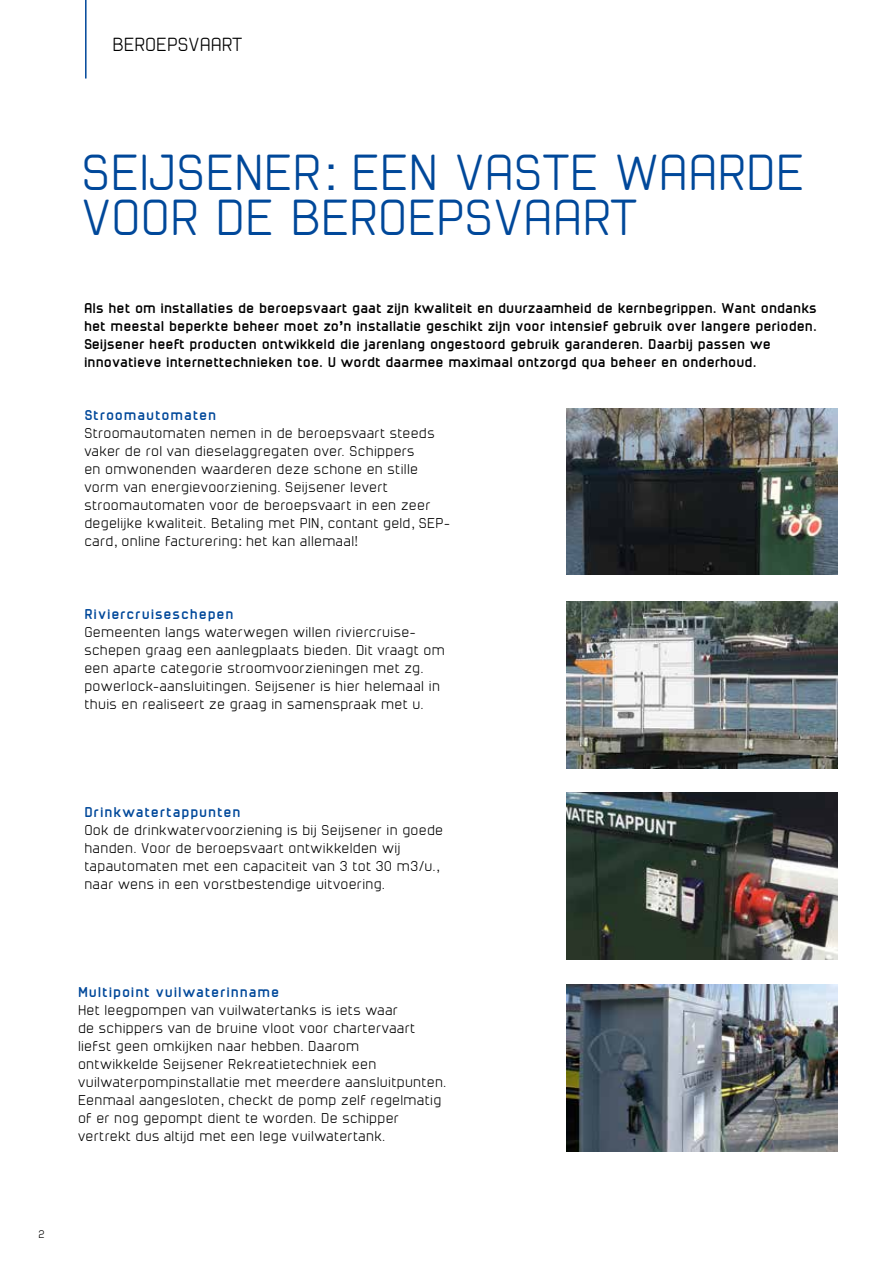
<style>
.page{position:relative;width:893px;height:1263px;background:#fff}
.page>*{position:absolute;margin:0;border:0;box-sizing:border-box;transform-origin:0 0}
.t1{font:48px/45px "cuyabra";color:#00489a}
.t2{font:18px "cuyabra";color:#000}
.t3{font:13.5px/18px "cuyabra";letter-spacing:.02em;color:#000}
.t4{font:700 13.5px/18px "cuyabra";color:#000}
.t5{font:700 13.5px "cuyabra";letter-spacing:.06em;color:#00489a}
.t6{font:10.5px "cuyabra";color:#000}
.s1{font-family:"Arial"}
</style>
<div class="page">
<hr style="left:85px;top:0;width:2px;height:79px;background:#00489a">
<img style="left:567px;top:408px;width:271px;height:167px">
<img style="left:567px;top:602px;width:271px;height:166px">
<img style="left:567px;top:793px;width:271px;height:166px">
<img style="left:567px;top:985px;width:271px;height:166px">
<h2 class="t2" style="left:114px;top:33px;width:132px">BEROEPSVAART</h2>
<h1 class="t1" style="left:85px;top:147px;width:724px">SEIJSENER<span class="s1">:</span> EEN VASTE WAARDE<br>VOOR DE BEROEPSVAART</h1>
<p class="t4" style="left:85px;top:298px;width:734px">Als het om installaties de beroepsvaart gaat zijn kwaliteit en duurzaamheid de kernbegrippen. Want ondanks het meestal beperkte beheer moet zo’n installatie geschikt zijn voor intensief gebruik over langere perioden.<br>Seijsener heeft producten ontwikkeld die jarenlang ongestoord gebruik garanderen. Daarbij passen we innovatieve internettechnieken toe. U wordt daarmee maximaal ontzorgd qua beheer en onderhoud.</p>
<p class="t5" style="left:85px;top:407px;width:133px">Stroomautomaten</p>
<p class="t3" style="left:85px;top:424px;width:367px">Stroomautomaten nemen in de beroepsvaart steeds vaker de rol van dieselaggregaten over. Schippers<br>en omwonenden waarderen deze schone en stille vorm van energievoorziening. Seijsener levert stroomautomaten voor de beroepsvaart in een zeer degelijke kwaliteit. Betaling met PIN<span class="s1">,</span> contant geld<span class="s1">,</span> SEP&shy;card<span class="s1">,</span> online facturering<span class="s1">:</span> het kan allemaal!</p>
<p class="t5" style="left:85px;top:605px;width:151px">Riviercruiseschepen</p>
<p class="t3" style="left:85px;top:622px;width:362px">Gemeenten langs waterwegen willen riviercruise&shy;schepen graag een aanlegplaats bieden. Dit vraagt om een aparte categorie stroomvoorzieningen met zg. powerlock-aansluitingen. Seijsener is hier helemaal in thuis en realiseert ze graag in samenspraak met u.</p>
<p class="t5" style="left:85px;top:803px;width:158px">Drinkwatertappunten</p>
<p class="t3" style="left:85px;top:820px;width:360px">Ook de drinkwatervoorziening is bij Seijsener in goede handen. Voor de beroepsvaart ontwikkelden wij tapautomaten met een capaciteit van 3 tot 30 m3/u.<span class="s1">, </span>naar wens in een vorstbestendige uitvoering.</p>
<p class="t5" style="left:79px;top:983px;width:203px">Multipoint vuilwaterinname</p>
<p class="t3" style="left:79px;top:1000px;width:370px">Het leegpompen van vuilwatertanks is iets waar<br>de schippers van de bruine vloot voor chartervaart liefst geen omkijken naar hebben. Daarom<br>ontwikkelde Seijsener Rekreatietechniek een vuilwaterpompinstallatie met meerdere aansluitpunten.<br>Eenmaal aangesloten<span class="s1">,</span> checkt de pomp zelf regelmatig of er nog gepompt dient te worden. De schipper vertrekt dus altijd met een lege vuilwatertank.</p>
<p class="t6" style="left:39px;top:1227px;width:8px">2</p>
</div>
